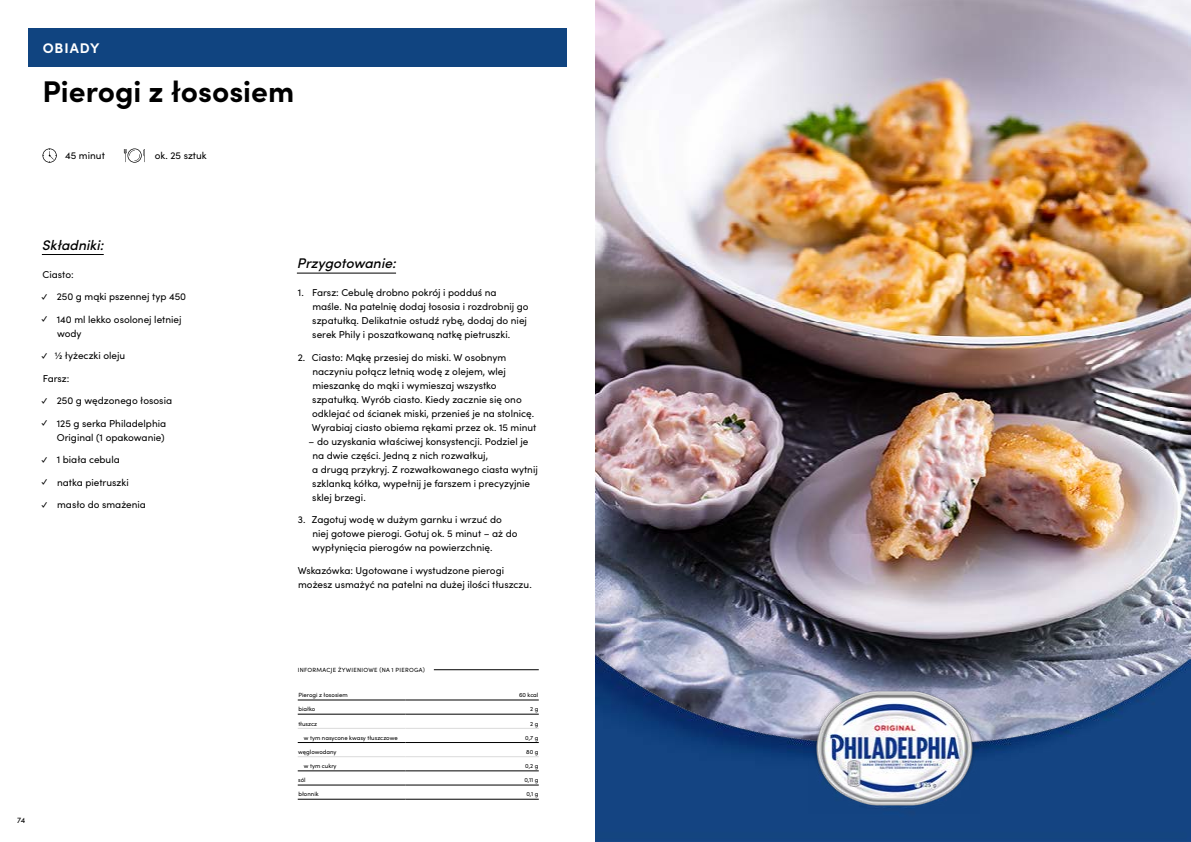
<style>
.page{position:relative;width:1191px;height:842px;background:#fff}
.page>*{position:absolute;margin:0;border:0;box-sizing:border-box;transform-origin:0 0}
.t1{font:700 30px "Sofia Pro";color:#000}
.t2{font:italic 500 14px "Sofia Pro";color:#000}
.t3{font:700 14px "Sofia Pro";letter-spacing:.07em;color:#fff}
.t4{font:10px/14px "Sofia Pro";color:#000}
.t5{font:8px "Sofia Pro";color:#000}
.t6{font:6px "Sofia Pro";color:#000}
.t7{font:6px "Sofia Pro";letter-spacing:.045em;color:#000}
</style>
<div class="page">
<div style="left:28px;top:28px;width:539px;height:39px;background:#104480"></div>
<hr style="left:42px;top:254px;width:62px;height:1px;background:#000">
<hr style="left:297px;top:273px;width:99px;height:1px;background:#000">
<hr style="left:298px;top:771px;width:107px;height:1px;background:#000">
<hr style="left:405px;top:771px;width:134px;height:1px;background:#000">
<hr style="left:298px;top:700px;width:107px;height:1px;background:#000">
<hr style="left:405px;top:700px;width:134px;height:1px;background:#000">
<hr style="left:298px;top:714px;width:107px;height:1px;background:#000">
<hr style="left:405px;top:714px;width:134px;height:1px;background:#000">
<hr style="left:298px;top:742px;width:107px;height:1px;background:#000">
<hr style="left:405px;top:742px;width:134px;height:1px;background:#000">
<hr style="left:298px;top:728px;width:107px;height:1px;background:#dadada">
<hr style="left:405px;top:728px;width:134px;height:1px;background:#dadada">
<hr style="left:298px;top:756px;width:107px;height:1px;background:#dadada">
<hr style="left:405px;top:756px;width:134px;height:1px;background:#dadada">
<hr style="left:298px;top:785px;width:107px;height:1px;background:#000">
<hr style="left:405px;top:785px;width:134px;height:1px;background:#000">
<hr style="left:298px;top:799px;width:107px;height:1px;background:#000">
<hr style="left:405px;top:799px;width:134px;height:1px;background:#000">
<hr style="left:434px;top:669px;width:105px;height:1px;background:#000">
<svg style="left:43px;top:148px;width:14px;height:15px"></svg>
<svg style="left:124px;top:148px;width:21px;height:15px"></svg>
<img style="left:595px;top:0;width:595px;height:842px">
<img style="left:808px;top:686px;width:171px;height:128px">
<h2 class="t3" style="left:43px;top:37px;width:59px">OBIADY</h2>
<h1 class="t1" style="left:42px;top:68px;width:253px">Pierogi z łososiem</h1>
<p class="t4" style="left:65px;top:148px;width:41px">45 minut</p>
<p class="t4" style="left:155px;top:148px;width:53px">ok. 25 sztuk</p>
<h2 class="t2" style="left:42px;top:234px;width:63px">Składniki:</h2>
<p class="t4" style="left:43px;top:267px;width:33px">Ciasto:</p>
<p class="t4" style="left:40px;top:289px;width:147px">✓ 250 g mąki pszennej typ 450</p>
<p class="t4" style="left:57px;top:312px;width:126px;text-indent:-17px">✓ 140 ml lekko osolonej letniej wody</p>
<p class="t4" style="left:40px;top:348px;width:87px">✓ 1/2 łyżeczki oleju</p>
<p class="t4" style="left:43px;top:371px;width:28px">Farsz:</p>
<p class="t4" style="left:40px;top:393px;width:133px">✓ 250 g wędzonego łososia</p>
<p class="t4" style="left:40px;top:416px;width:127px;text-align:right">✓ 125 g serka Philadelphia<br>Original (1 opakowanie)</p>
<p class="t4" style="left:40px;top:452px;width:81px">✓ 1 biała cebula</p>
<p class="t4" style="left:40px;top:475px;width:90px">✓ natka pietruszki</p>
<p class="t4" style="left:40px;top:497px;width:107px">✓ masło do smażenia</p>
<p class="t5" style="left:17px;top:814px;width:9px">74</p>
<h2 class="t2" style="left:297px;top:253px;width:101px">Przygotowanie:</h2>
<p class="t4" style="left:312px;top:285px;width:218px;text-indent:-14px">1. Farsz: Cebulę drobno pokrój i podduś na maśle. Na patelnię dodaj łososia i rozdrobnij go szpatułką. Delikatnie ostudź rybę, dodaj do niej serek Phily i poszatkowaną natkę pietruszki.</p>
<p class="t4" style="left:312px;top:350px;width:226px;text-indent:-14px">2. Ciasto: Mąkę przesiej do miski. W osobnym naczyniu połącz letnią wodę z olejem, wlej mieszankę do mąki i wymieszaj wszystko szpatułką. Wyrób ciasto. Kiedy zacznie się ono odklejać od ścianek miski, przenieś je na stolnicę.<br>Wyrabiaj ciasto obiema rękami przez ok. 15 minut</p>
<p class="t4" style="left:312px;top:434px;width:227px;text-indent:-4px">– do uzyskania właściwej konsystencji. Podziel je na dwie części. Jedną z nich rozwałkuj,<br>a drugą przykryj. Z rozwałkowanego ciasta wytnij szklanką kółka, wypełnij je farszem i precyzyjnie sklej brzegi.</p>
<p class="t4" style="left:312px;top:512px;width:207px;text-indent:-14px">3. Zagotuj wodę w dużym garnku i wrzuć do niej gotowe pierogi. Gotuj ok. 5 minut – aż do wypłynięcia pierogów na powierzchnię.</p>
<p class="t4" style="left:298px;top:563px;width:235px">Wskazówka: Ugotowane i wystudzone pierogi możesz usmażyć na patelni na dużej ilości tłuszczu.</p>
<p class="t7" style="left:298px;top:665px;width:129px">INFORMACJE ŻYWIENIOWE (NA 1 PIEROGA)</p>
<p class="t6" style="left:298px;top:691px;width:51px">Pierogi z łososiem</p>
<p class="t6" style="left:519px;top:691px;width:21px">60 kcal</p>
<p class="t6" style="left:298px;top:705px;width:18px">białko</p>
<p class="t6" style="left:530px;top:705px;width:10px">2 g</p>
<p class="t6" style="left:298px;top:719px;width:20px">tłuszcz</p>
<p class="t6" style="left:530px;top:719px;width:10px">2 g</p>
<p class="t6" style="left:304px;top:733px;width:95px">w tym nasycone kwasy tłuszczowe</p>
<p class="t6" style="left:525px;top:733px;width:15px">0,7 g</p>
<p class="t6" style="left:298px;top:747px;width:40px">węglowodany</p>
<p class="t6" style="left:526px;top:747px;width:14px">80 g</p>
<p class="t6" style="left:304px;top:761px;width:34px">w tym cukry</p>
<p class="t6" style="left:525px;top:761px;width:15px">0,2 g</p>
<p class="t6" style="left:298px;top:776px;width:9px">sól</p>
<p class="t6" style="left:524px;top:776px;width:16px">0,11 g</p>
<p class="t6" style="left:298px;top:790px;width:22px">błonnik</p>
<p class="t6" style="left:526px;top:790px;width:13px">0,1 g</p>
</div>
